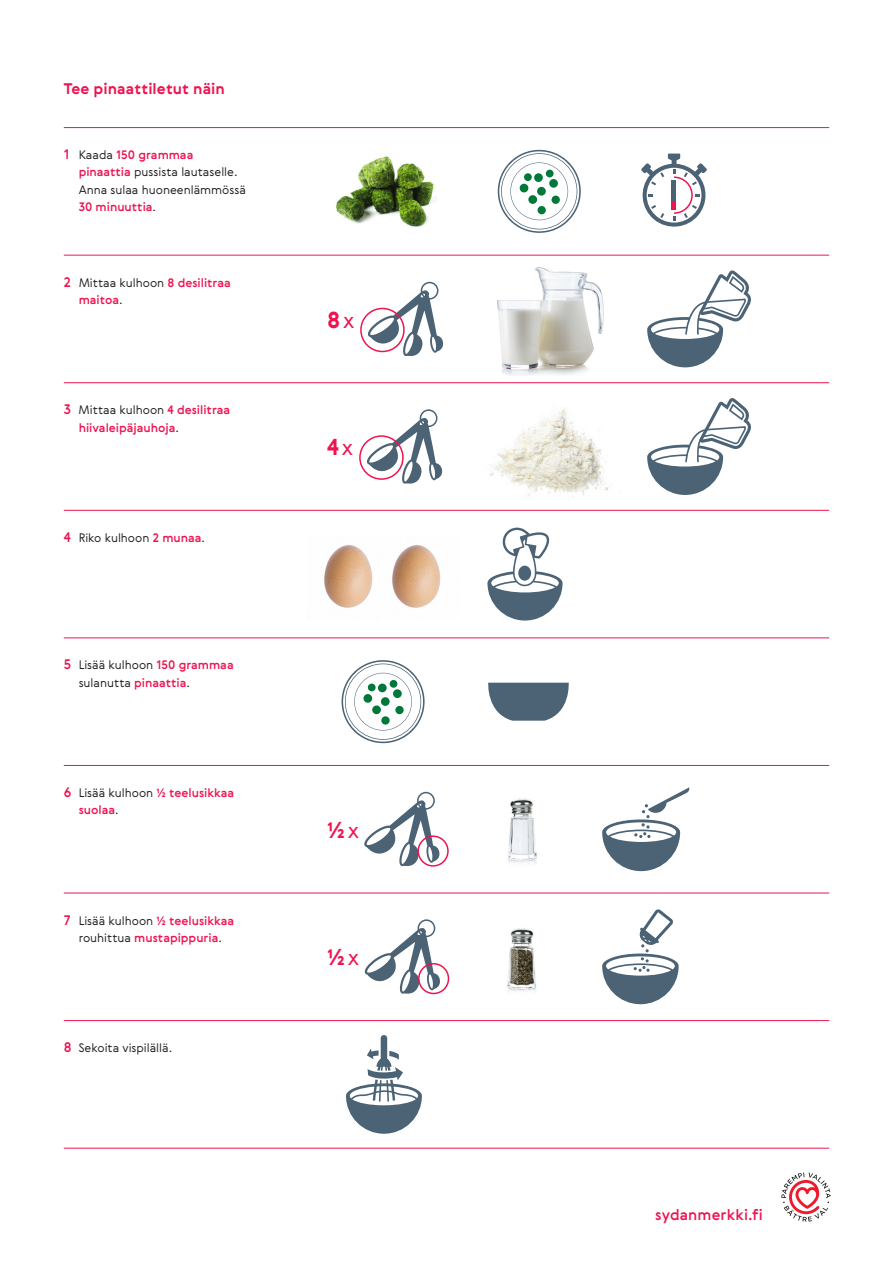
<style>
.page{position:relative;width:893px;height:1263px;background:#fff}
.page>*{position:absolute;margin:0;border:0;box-sizing:border-box;transform-origin:0 0}
.isot_nrot{font:700 22.5px "Gerbera";color:#ed1450}
._2__otsikot{font:700 15px "Gerbera";letter-spacing:.005em;color:#ed1450}
.t1{font:500 15px "Gerbera";letter-spacing:.01em;color:#ed1450}
.ohjeet{font:300 12px/17.2px "Gerbera";color:#231f20}
.ohjeet-2{font:500 12px/17.2px "Gerbera";color:#ed1450}
.s1{font-weight:500;font-size:13.5px;color:#ed1450}
.s2{font-weight:500;color:#ed1450}
.s3{font-size:13.5px}
.s4{font-weight:300;color:#231f20}
.s5{font-weight:300}
</style>
<div class="page">
<hr style="left:64px;top:255px;width:765px;height:1px;background:#ed1450">
<hr style="left:64px;top:382px;width:765px;height:1px;background:#ed1450">
<hr style="left:64px;top:127px;width:765px;height:1px;background:#ed1450">
<hr style="left:64px;top:1148px;width:765px;height:1px;background:#ed1450">
<hr style="left:64px;top:510px;width:765px;height:1px;background:#ed1450">
<hr style="left:64px;top:638px;width:765px;height:1px;background:#ed1450">
<hr style="left:64px;top:765px;width:765px;height:1px;background:#ed1450">
<hr style="left:64px;top:893px;width:765px;height:1px;background:#ed1450">
<hr style="left:64px;top:1020px;width:765px;height:1px;background:#ed1450">
<svg style="left:781px;top:1172px;width:50px;height:50px"></svg>
<svg style="left:498px;top:150px;width:83px;height:83px"></svg>
<div style="left:534px;top:173px;width:9px;height:9px;background:#00783a;border-radius:50%"></div>
<div style="left:520px;top:184px;width:8px;height:8px;background:#00783a;border-radius:50%"></div>
<div style="left:528px;top:195px;width:9px;height:9px;background:#00783a;border-radius:50%"></div>
<div style="left:537px;top:187px;width:9px;height:9px;background:#00783a;border-radius:50%"></div>
<div style="left:549px;top:179px;width:9px;height:9px;background:#00783a;border-radius:50%"></div>
<div style="left:552px;top:196px;width:8px;height:8px;background:#00783a;border-radius:50%"></div>
<div style="left:537px;top:206px;width:9px;height:8px;background:#00783a;border-radius:50%"></div>
<div style="left:546px;top:170px;width:8px;height:7px;background:#00783a;border-radius:50%"></div>
<div style="left:524px;top:173px;width:8px;height:8px;background:#00783a;border-radius:50%"></div>
<svg style="left:342px;top:660px;width:83px;height:83px"></svg>
<div style="left:378px;top:683px;width:9px;height:9px;background:#00783a;border-radius:50%"></div>
<div style="left:363px;top:694px;width:9px;height:9px;background:#00783a;border-radius:50%"></div>
<div style="left:372px;top:705px;width:9px;height:9px;background:#00783a;border-radius:50%"></div>
<div style="left:381px;top:697px;width:9px;height:9px;background:#00783a;border-radius:50%"></div>
<div style="left:393px;top:689px;width:9px;height:9px;background:#00783a;border-radius:50%"></div>
<div style="left:395px;top:706px;width:9px;height:8px;background:#00783a;border-radius:50%"></div>
<div style="left:381px;top:716px;width:9px;height:9px;background:#00783a;border-radius:50%"></div>
<div style="left:390px;top:680px;width:7px;height:8px;background:#00783a;border-radius:50%"></div>
<div style="left:368px;top:683px;width:8px;height:8px;background:#00783a;border-radius:50%"></div>
<svg style="left:367px;top:282px;width:77px;height:74px"></svg>
<div style="left:360px;top:308px;width:45px;height:44px;border:2px solid #ed1450;border-radius:50%"></div>
<svg style="left:366px;top:409px;width:77px;height:75px"></svg>
<div style="left:359px;top:435px;width:45px;height:45px;border:2px solid #ed1450;border-radius:50%"></div>
<svg style="left:364px;top:792px;width:76px;height:75px"></svg>
<div style="left:417px;top:835px;width:32px;height:32px;border:2px solid #ed1450;border-radius:50%"></div>
<svg style="left:364px;top:919px;width:77px;height:76px"></svg>
<div style="left:418px;top:963px;width:31px;height:31px;border:2px solid #ed1450;border-radius:50%"></div>
<svg style="left:647px;top:270px;width:104px;height:97px"></svg>
<svg style="left:647px;top:398px;width:104px;height:97px"></svg>
<svg style="left:487px;top:528px;width:76px;height:92px"></svg>
<div style="left:518px;top:566px;width:13px;height:15px;background:#4b6375;border-radius:50%"></div>
<svg style="left:488px;top:683px;width:81px;height:38px"></svg>
<svg style="left:602px;top:909px;width:77px;height:95px"></svg>
<svg style="left:602px;top:787px;width:88px;height:84px"></svg>
<svg style="left:346px;top:1035px;width:76px;height:99px"></svg>
<img style="left:336px;top:156px;width:99px;height:71px">
<img style="left:497px;top:267px;width:107px;height:109px">
<img style="left:489px;top:409px;width:132px;height:88px">
<svg style="left:641px;top:154px;width:66px;height:73px"></svg>
<img style="left:508px;top:798px;width:29px;height:66px">
<img style="left:507px;top:928px;width:29px;height:65px">
<img style="left:324px;top:545px;width:49px;height:63px">
<img style="left:392px;top:545px;width:49px;height:63px">
<p class="_2__otsikot" style="left:64px;top:78px;width:163px">Tee pinaattiletut näin</p>
<p class="ohjeet" style="left:79px;top:146px;width:169px;text-indent:-15px"><span class="s1">1</span> Kaada <span class="s2">150 grammaa pinaattia</span> pussista lautaselle.<br>Anna sulaa huoneenlämmössä<br><span class="s2">30 minuuttia</span>.</p>
<p class="ohjeet-2" style="left:79px;top:274px;width:154px;text-indent:-15px"><span class="s3">2</span> <span class="s4">Mittaa kulhoon</span> 8 desilitraa maitoa<span class="s4">.</span></p>
<p class="ohjeet-2" style="left:79px;top:401px;width:153px;text-indent:-15px"><span class="s3">3</span> <span class="s4">Mittaa kulhoon</span> 4 desilitraa hiivaleipäjauhoja<span class="s4">.</span></p>
<p class="ohjeet" style="left:64px;top:529px;width:143px"><span class="s1">4</span> Riko kulhoon <span class="s2">2 munaa</span>.</p>
<p class="ohjeet" style="left:79px;top:656px;width:157px;text-indent:-15px"><span class="s1">5</span> Lisää kulhoon <span class="s2">150 grammaa </span>sulanutta <span class="s2">pinaattia</span>.</p>
<p class="ohjeet-2" style="left:79px;top:784px;width:157px;text-indent:-15px"><span class="s3">6</span> <span class="s4">Lisää kulhoon</span> ½ teelusikkaa suolaa<span class="s4">.</span></p>
<p class="ohjeet-2" style="left:64px;top:911px;width:172px;text-align:center"><span class="s3">7</span> <span class="s4">Lisää kulhoon</span> ½ teelusikkaa <span class="s4">rouhittua</span> mustapippuria<span class="s4">.</span></p>
<p class="ohjeet" style="left:64px;top:1039px;width:110px"><span class="s1">8</span> Sekoita vispilällä.</p>
<p class="isot_nrot" style="left:327px;top:304px;width:29px">8<span class="s5">x</span></p>
<p class="isot_nrot" style="left:327px;top:432px;width:28px">4<span class="s5">x</span></p>
<p class="isot_nrot" style="left:327px;top:814px;width:33px">½<span class="s5">x</span></p>
<p class="isot_nrot" style="left:327px;top:942px;width:33px">½<span class="s5">x</span></p>
<p class="t1" style="left:655px;top:1204px;width:109px">sydanmerkki.fi</p>
</div>
